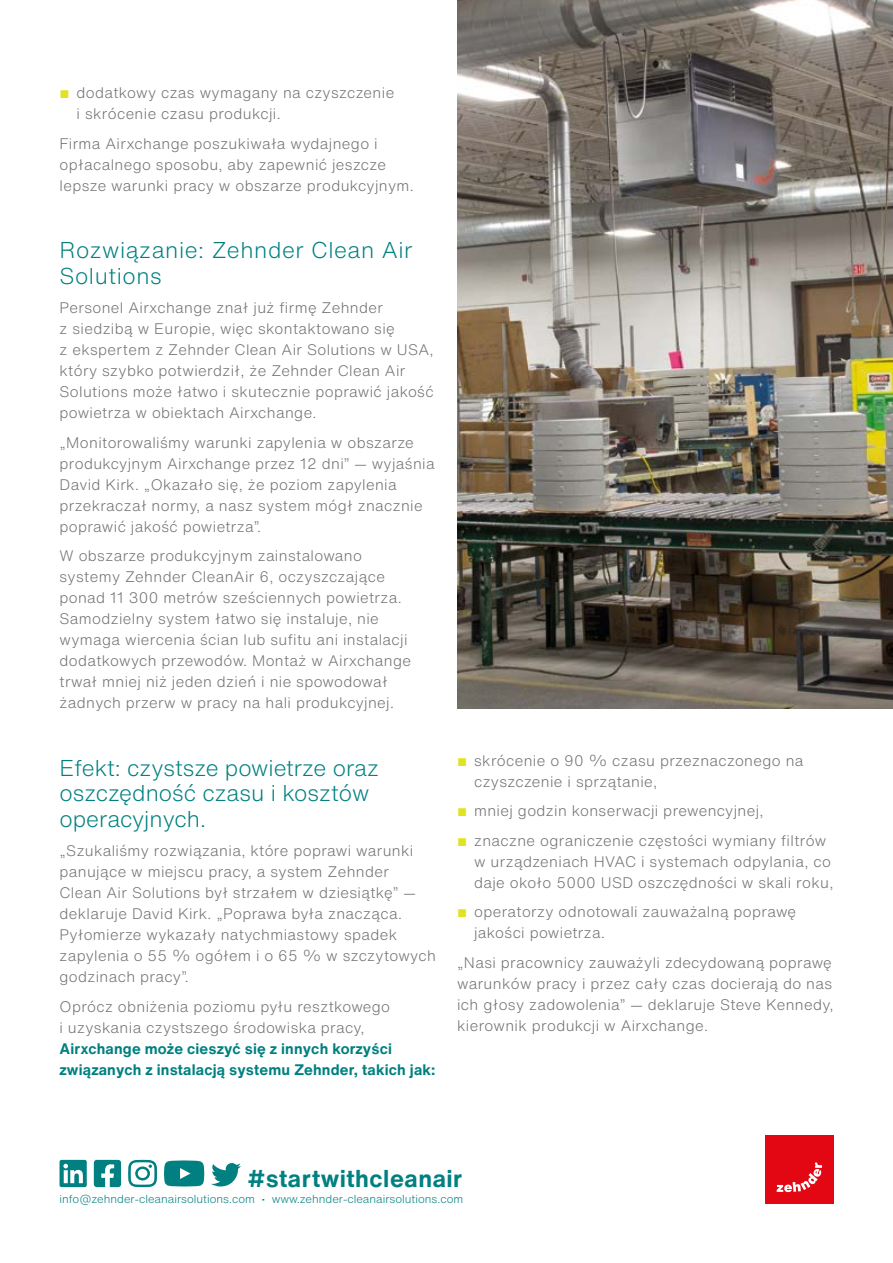
<style>
.page{position:relative;width:893px;height:1263px;background:#fff}
.page>*{position:absolute;margin:0;border:0;box-sizing:border-box;transform-origin:0 0}
.t1{font:700 24px "Helvetica Now Text";letter-spacing:.02em;color:#008081}
.t2{font:300 22.5px/25.5px "Helvetica Now Text";color:#008080}
.t3{font:300 22.5px/25.5px "Helvetica Now Text";letter-spacing:.025em;color:#008080}
.t4{font:300 15px/21px "Helvetica Now Text";letter-spacing:.025em;color:#706f6f}
.t5{font:700 15px/21px "Helvetica Now Text";letter-spacing:.01em;color:#008080}
.t6{font:300 11.4px "Helvetica Now Text";color:#008081}
.s1{font-family:"Helvetica Neuefor Zehnder";font-weight:400;color:#e2e224}
</style>
<div class="page">
<svg style="left:60px;top:1160px;width:27px;height:27px"></svg>
<svg style="left:128px;top:1160px;width:29px;height:27px"></svg>
<svg style="left:94px;top:1160px;width:27px;height:27px"></svg>
<svg style="left:164px;top:1160px;width:40px;height:26px"></svg>
<svg style="left:211px;top:1163px;width:30px;height:23px"></svg>
<img style="left:457px;top:0;width:436px;height:708px">
<div style="left:765px;top:1135px;width:68px;height:68px;background:#e30613"></div>
<svg style="left:777px;top:1162px;width:45px;height:30px"></svg>
<p class="t4" style="left:77px;top:82px;width:319px;text-indent:-17px"><span class="s1">■</span> dodatkowy czas wymagany na czyszczenie i skrócenie czasu produkcji.</p>
<p class="t4" style="left:60px;top:132px;width:356px">Firma Airxchange poszukiwała wydajnego i opłacalnego sposobu, aby zapewnić jeszcze lepsze warunki pracy w obszarze produkcyjnym.</p>
<h2 class="t3" style="left:60px;top:237px;width:355px">Rozwiązanie: Zehnder Clean Air<br>Solutions</h2>
<p class="t4" style="left:60px;top:297px;width:376px">Personel Airxchange znał już firmę Zehnder<br>z siedzibą w Europie, więc skontaktowano się<br>z ekspertem z Zehnder Clean Air Solutions w USA, który szybko potwierdził, że Zehnder Clean Air Solutions może łatwo i skutecznie poprawić jakość powietrza w obiektach Airxchange.</p>
<p class="t4" style="left:60px;top:431px;width:377px">„Monitorowaliśmy warunki zapylenia w obszarze produkcyjnym Airxchange przez 12 dni” — wyjaśnia David Kirk. „Okazało się, że poziom zapylenia przekraczał normy, a nasz system mógł znacznie poprawić jakość powietrza”.</p>
<p class="t4" style="left:60px;top:545px;width:353px">W obszarze produkcyjnym zainstalowano systemy Zehnder CleanAir 6, oczyszczające ponad 11 300 metrów sześciennych powietrza.<br>Samodzielny system łatwo się instaluje, nie wymaga wiercenia ścian lub sufitu ani instalacji dodatkowych przewodów. Montaż w Airxchange trwał mniej niż jeden dzień i nie spowodował żadnych przerw w pracy na hali produkcyjnej.</p>
<h2 class="t2" style="left:60px;top:754px;width:321px">Efekt: czystsze powietrze oraz oszczędność czasu i kosztów operacyjnych.</h2>
<p class="t4" style="left:60px;top:840px;width:378px">„Szukaliśmy rozwiązania, które poprawi warunki panujące w miejscu pracy, a system Zehnder<br>Clean Air Solutions był strzałem w dziesiątkę” — deklaruje David Kirk. „Poprawa była znacząca.<br>Pyłomierze wykazały natychmiastowy spadek zapylenia o 55 % ogółem i o 65 % w szczytowych godzinach pracy”.</p>
<p class="t4" style="left:60px;top:995px;width:332px">Oprócz obniżenia poziomu pyłu resztkowego i uzyskania czystszego środowiska pracy,</p>
<p class="t5" style="left:60px;top:1037px;width:377px">Airxchange może cieszyć się z innych korzyści związanych z instalacją systemu Zehnder, takich jak:</p>
<p class="t4" style="left:474px;top:749px;width:331px;text-indent:-17px"><span class="s1">■</span> skrócenie o 90 % czasu przeznaczonego na czyszczenie i sprzątanie,</p>
<p class="t4" style="left:457px;top:800px;width:308px"><span class="s1">■</span> mniej godzin konserwacji prewencyjnej,</p>
<p class="t4" style="left:474px;top:829px;width:361px;text-indent:-17px"><span class="s1">■</span> znaczne ograniczenie częstości wymiany filtrów w urządzeniach HVAC i systemach odpylania, co daje około 5000 USD oszczędności w skali roku,</p>
<p class="t4" style="left:474px;top:901px;width:324px;text-indent:-17px"><span class="s1">■</span> operatorzy odnotowali zauważalną poprawę jakości powietrza.</p>
<p class="t4" style="left:457px;top:951px;width:378px;text-align:justify">„Nasi pracownicy zauważyli zdecydowaną poprawę warunków pracy i przez cały czas docierają do nas ich głosy zadowolenia” — deklaruje Steve Kennedy, kierownik produkcji w Airxchange.</p>
<h1 class="t1" style="left:248px;top:1160px;width:216px">#startwithcleanair</h1>
<p class="t6" style="left:60px;top:1190px;width:405px">info@zehnder-cleanairsolutions.com • www.zehnder-cleanairsolutions.com</p>
</div>
